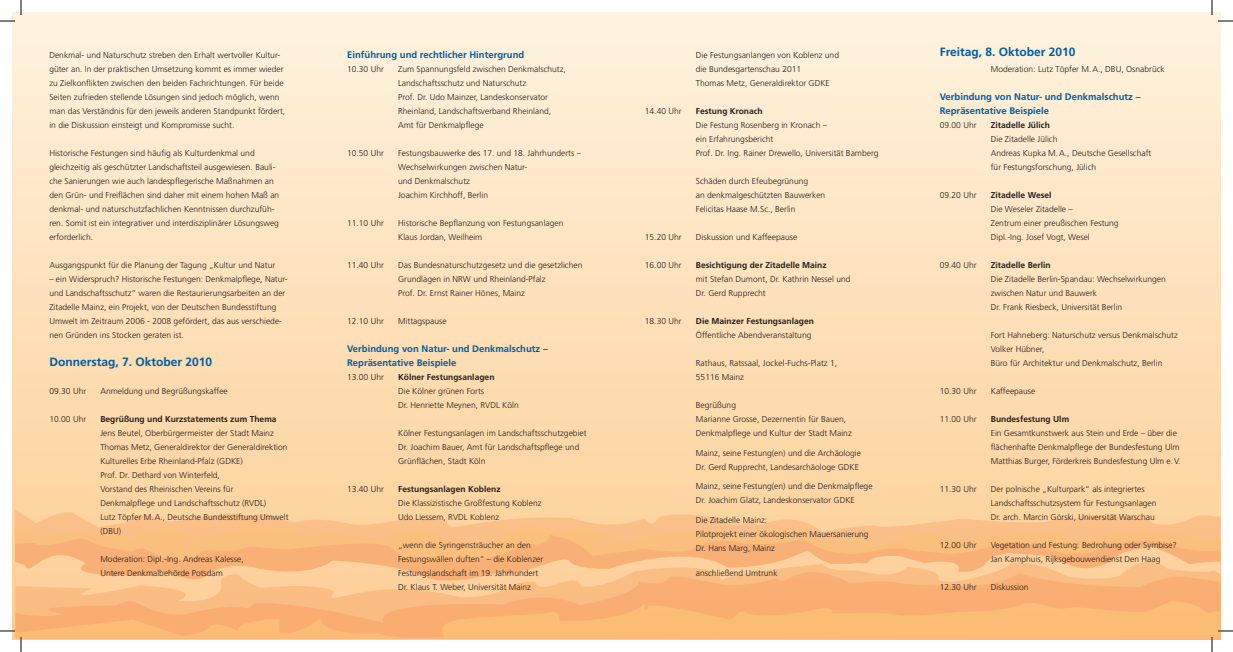
<style>
.page{position:relative;width:1233px;height:652px;background:#fff}
.page>*{position:absolute;margin:0;border:0;box-sizing:border-box;transform-origin:0 0}
.aaa_headline_erste_e{font:700 12px "Frutiger";color:#015ca3}
.aaa_grundtext{font:700 9.5px/14px "Frutiger";color:#015ca3}
.aaa_grundtext-2{font:300 8.5px/14px "Frutiger";color:#231f20}
.aaa_grundtext-3{font:700 8.5px "Frutiger";color:#231f20}
.s1{font-weight:700}
</style>
<div class="page">
<div style="left:12px;top:12px;width:1208px;height:627px;background:linear-gradient(to bottom,#fef3e0,#fdcc90)"></div>
<div style="left:15px;top:500px;width:1205px;height:13px;background:#fdd5a1"></div>
<svg style="left:15px;top:513px;width:1205px;height:21px;fill:#fac088"></svg>
<svg style="left:15px;top:534px;width:1205px;height:4px;fill:#fbbf7d"></svg>
<svg style="left:15px;top:538px;width:1205px;height:11px;fill:#fbbf7d"></svg>
<svg style="left:15px;top:549px;width:1205px;height:16px;fill:#f9b076"></svg>
<svg style="left:15px;top:565px;width:1205px;height:33px"></svg>
<svg style="left:15px;top:598px;width:1205px;height:41px;fill:#fabc75"></svg>
<svg style="left:1218px;top:20px;width:15px;height:2px"></svg>
<svg style="left:1218px;top:630px;width:15px;height:1px"></svg>
<svg style="left:0;top:0;width:22px;height:22px"></svg>
<svg style="left:0;top:630px;width:22px;height:21px"></svg>
<svg style="left:1211px;top:0;width:1px;height:15px"></svg>
<svg style="left:1211px;top:636px;width:1px;height:15px"></svg>
<p class="aaa_grundtext-2" style="left:49px;top:48px;width:237px">Denkmal- und Naturschutz streben den Erhalt wertvoller Kultur&shy;güter an. In der praktischen Umsetzung kommt es immer wieder zu Zielkonflikten zwischen den beiden Fachrichtungen. Für beide Seiten zufrieden stellende Lösungen sind jedoch möglich, wenn man das Verständnis für den jeweils anderen Standpunkt fördert, in die Diskussion einsteigt und Kompromisse sucht.</p>
<p class="aaa_grundtext-2" style="left:49px;top:146px;width:231px">Historische Festungen sind häufig als Kulturdenkmal und gleichzeitig als geschützter Landschaftsteil ausgewiesen. Bauli&shy;che Sanierungen wie auch landespflegerische Maßnahmen an den Grün- und Freiflächen sind daher mit einem hohen Maß an denkmal- und naturschutzfachlichen Kenntnissen durchzufüh&shy;ren. Somit ist ein integrativer und interdisziplinärer Lösungsweg erforderlich.</p>
<p class="aaa_grundtext-2" style="left:49px;top:258px;width:227px">Ausgangspunkt für die Planung der Tagung „Kultur und Natur</p>
<p class="aaa_grundtext-2" style="left:49px;top:272px;width:240px">– ein Widerspruch? Historische Festungen: Denkmalpflege, Natur&shy;und Landschaftsschutz“ waren die Restaurierungsarbeiten an der Zitadelle Mainz, ein Projekt, von der Deutschen Bundesstiftung Umwelt im Zeitraum 2006 - 2008 gefördert, das aus verschiede&shy;nen Gründen ins Stocken geraten ist.</p>
<p class="aaa_headline_erste_e" style="left:49px;top:354px;width:164px">Donnerstag, 7. Oktober 2010</p>
<p class="aaa_grundtext-2" style="left:49px;top:384px;width:38px">09.30 Uhr</p>
<p class="aaa_grundtext-2" style="left:100px;top:384px;width:129px">Anmeldung und Begrüßungskaffee</p>
<p class="aaa_grundtext-2" style="left:49px;top:412px;width:38px">10.00 Uhr</p>
<p class="aaa_grundtext-2" style="left:100px;top:412px;width:190px"><span class="s1">Begrüßung und Kurzstatements zum Thema </span>Jens Beutel, Oberbürgermeister der Stadt Mainz Thomas Metz, Generaldirektor der Generaldirektion Kulturelles Erbe Rheinland-Pfalz (GDKE)<br>Prof. Dr. Dethard von Winterfeld,<br>Vorstand des Rheinischen Vereins für Denkmalpflege und Landschaftsschutz (RVDL)<br>Lutz Töpfer M.A., Deutsche Bundesstiftung Umwelt (DBU)</p>
<p class="aaa_grundtext-2" style="left:100px;top:552px;width:145px">Moderation: Dipl.-Ing. Andreas Kalesse,<br>Untere Denkmalbehörde Potsdam</p>
<p class="aaa_grundtext" style="left:347px;top:47px;width:179px">Einführung und rechtlicher Hintergrund</p>
<p class="aaa_grundtext-2" style="left:347px;top:62px;width:38px">10.30 Uhr</p>
<p class="aaa_grundtext-2" style="left:398px;top:62px;width:169px">Zum Spannungsfeld zwischen Denkmalschutz, Landschaftsschutz und Naturschutz<br>Prof. Dr. Udo Mainzer, Landeskonservator Rheinland, Landschaftsverband Rheinland, Amt für Denkmalpflege</p>
<p class="aaa_grundtext-2" style="left:347px;top:146px;width:38px">10.50 Uhr</p>
<p class="aaa_grundtext-2" style="left:398px;top:146px;width:184px">Festungsbauwerke des 17. und 18. Jahrhunderts –<br>Wechselwirkungen zwischen Natur-<br>und Denkmalschutz<br>Joachim Kirchhoff, Berlin</p>
<p class="aaa_grundtext-2" style="left:347px;top:216px;width:38px">11.10 Uhr</p>
<p class="aaa_grundtext-2" style="left:398px;top:216px;width:167px">Historische Bepflanzung von Festungsanlagen<br>Klaus Jordan, Weilheim</p>
<p class="aaa_grundtext-2" style="left:347px;top:258px;width:38px">11.40 Uhr</p>
<p class="aaa_grundtext-2" style="left:398px;top:258px;width:186px">Das Bundesnaturschutzgesetz und die gesetzlichen<br>Grundlagen in NRW und Rheinland-Pfalz<br>Prof. Dr. Ernst Rainer Hönes, Mainz</p>
<p class="aaa_grundtext-2" style="left:347px;top:314px;width:38px">12.10 Uhr</p>
<p class="aaa_grundtext-2" style="left:398px;top:314px;width:50px">Mittagspause</p>
<p class="aaa_grundtext" style="left:347px;top:341px;width:202px">Verbindung von Natur- und Denkmalschutz –</p>
<p class="aaa_grundtext" style="left:347px;top:355px;width:111px">Repräsentative Beispiele</p>
<p class="aaa_grundtext-2" style="left:347px;top:370px;width:38px">13.00 Uhr</p>
<p class="aaa_grundtext-3" style="left:398px;top:372px;width:98px">Kölner Festungsanlagen</p>
<p class="aaa_grundtext-2" style="left:398px;top:384px;width:122px">Die Kölner grünen Forts<br>Dr. Henriette Meynen, RVDL Köln</p>
<p class="aaa_grundtext-2" style="left:398px;top:426px;width:190px">Kölner Festungsanlagen im Landschaftsschutzgebiet</p>
<p class="aaa_grundtext-2" style="left:398px;top:440px;width:183px">Dr. Joachim Bauer, Amt für Landschaftspflege und<br>Grünflächen, Stadt Köln</p>
<p class="aaa_grundtext-2" style="left:347px;top:482px;width:38px">13.40 Uhr</p>
<p class="aaa_grundtext-3" style="left:398px;top:484px;width:104px">Festungsanlagen Koblenz</p>
<p class="aaa_grundtext-2" style="left:398px;top:496px;width:145px">Die Klassizistische Großfestung Koblenz<br>Udo Liessem, RVDL Koblenz</p>
<p class="aaa_grundtext-2" style="left:398px;top:538px;width:147px">„wenn die Syringensträucher an den<br>Festungswällen duften“ – die Koblenzer<br>Festungslandschaft im 19. Jahrhundert</p>
<p class="aaa_grundtext-2" style="left:398px;top:580px;width:134px">Dr. Klaus T. Weber, Universität Mainz</p>
<p class="aaa_grundtext-2" style="left:696px;top:48px;width:145px">Die Festungsanlangen von Koblenz und die Bundesgartenschau 2011</p>
<p class="aaa_grundtext-2" style="left:696px;top:76px;width:135px">Thomas Metz, Generaldirektor GDKE</p>
<p class="aaa_grundtext-2" style="left:645px;top:104px;width:38px">14.40 Uhr</p>
<p class="aaa_grundtext-3" style="left:696px;top:106px;width:68px">Festung Kronach</p>
<p class="aaa_grundtext-2" style="left:696px;top:118px;width:184px">Die Festung Rosenberg in Kronach –<br>ein Erfahrungsbericht<br>Prof. Dr. Ing. Rainer Drewello, Universität Bamberg</p>
<p class="aaa_grundtext-2" style="left:696px;top:174px;width:131px">Schäden durch Efeubegrünung<br>an denkmalgeschützten Bauwerken<br>Felicitas Haase M.Sc., Berlin</p>
<p class="aaa_grundtext-2" style="left:645px;top:230px;width:38px">15.20 Uhr</p>
<p class="aaa_grundtext-2" style="left:696px;top:230px;width:103px">Diskussion und Kaffeepause</p>
<p class="aaa_grundtext-2" style="left:645px;top:258px;width:38px">16.00 Uhr</p>
<p class="aaa_grundtext-3" style="left:696px;top:260px;width:132px">Besichtigung der Zitadelle Mainz</p>
<p class="aaa_grundtext-2" style="left:696px;top:272px;width:156px">mit Stefan Dumont, Dr. Kathrin Nessel und<br>Dr. Gerd Rupprecht</p>
<p class="aaa_grundtext-2" style="left:645px;top:314px;width:38px">18.30 Uhr</p>
<p class="aaa_grundtext-3" style="left:696px;top:316px;width:120px">Die Mainzer Festungsanlagen</p>
<p class="aaa_grundtext-2" style="left:696px;top:328px;width:117px">Öffentliche Abendveranstaltung</p>
<p class="aaa_grundtext-2" style="left:696px;top:356px;width:143px">Rathaus, Ratssaal, Jockel-Fuchs-Platz 1,<br>55116 Mainz</p>
<p class="aaa_grundtext-2" style="left:696px;top:398px;width:42px">Begrüßung</p>
<p class="aaa_grundtext-2" style="left:696px;top:412px;width:157px">Marianne Grosse, Dezernentin für Bauen,<br>Denkmalpflege und Kultur der Stadt Mainz</p>
<p class="aaa_grundtext-2" style="left:696px;top:445px;width:167px">Mainz, seine Festung(en) und die Archäologie</p>
<p class="aaa_grundtext-2" style="left:696px;top:459px;width:165px">Dr. Gerd Rupprecht, Landesarchäologe GDKE</p>
<p class="aaa_grundtext-2" style="left:696px;top:479px;width:178px">Mainz, seine Festung(en) und die Denkmalpflege</p>
<p class="aaa_grundtext-2" style="left:696px;top:493px;width:160px">Dr. Joachim Glatz, Landeskonservator GDKE</p>
<p class="aaa_grundtext-2" style="left:696px;top:513px;width:174px">Die Zitadelle Mainz:<br>Pilotprojekt einer ökologischen Mauersanierung</p>
<p class="aaa_grundtext-2" style="left:696px;top:541px;width:81px">Dr. Hans Marg, Mainz</p>
<p class="aaa_grundtext-2" style="left:696px;top:566px;width:83px">anschließend Umtrunk</p>
<p class="aaa_headline_erste_e" style="left:939px;top:45px;width:137px">Freitag, 8. Oktober 2010</p>
<p class="aaa_grundtext-2" style="left:990px;top:62px;width:175px">Moderation: Lutz Töpfer M.A., DBU, Osnabrück</p>
<p class="aaa_grundtext" style="left:939px;top:89px;width:202px">Verbindung von Natur- und Denkmalschutz –<br>Repräsentative Beispiele</p>
<p class="aaa_grundtext-2" style="left:939px;top:118px;width:38px">09.00 Uhr</p>
<p class="aaa_grundtext-2" style="left:990px;top:118px;width:162px"><span class="s1">Zitadelle Jülich<br></span>Die Zitadelle Jülich<br>Andreas Kupka M.A., Deutsche Gesellschaft für Festungsforschung, Jülich</p>
<p class="aaa_grundtext-2" style="left:939px;top:188px;width:38px">09.20 Uhr</p>
<p class="aaa_grundtext-2" style="left:990px;top:188px;width:129px"><span class="s1">Zitadelle Wesel<br></span>Die Weseler Zitadelle –<br>Zentrum einer preußischen Festung<br>Dipl.-Ing. Josef Vogt, Wesel</p>
<p class="aaa_grundtext-2" style="left:939px;top:258px;width:38px">09.40 Uhr</p>
<p class="aaa_grundtext-2" style="left:990px;top:258px;width:177px"><span class="s1">Zitadelle Berlin<br></span>Die Zitadelle Berlin-Spandau: Wechselwirkungen zwischen Natur und Bauwerk<br>Dr. Frank Riesbeck, Universität Berlin</p>
<p class="aaa_grundtext-2" style="left:990px;top:328px;width:189px">Fort Hahneberg: Naturschutz versus Denkmalschutz<br>Volker Hübner,<br>Büro für Architektur und Denkmalschutz, Berlin</p>
<p class="aaa_grundtext-2" style="left:939px;top:384px;width:38px">10.30 Uhr</p>
<p class="aaa_grundtext-2" style="left:990px;top:384px;width:46px">Kaffeepause</p>
<p class="aaa_grundtext-2" style="left:939px;top:412px;width:38px">11.00 Uhr</p>
<p class="aaa_grundtext-2" style="left:990px;top:412px;width:191px"><span class="s1">Bundesfestung Ulm<br></span>Ein Gesamtkunstwerk aus Stein und Erde – über die flächenhafte Denkmalpflege der Bundesfestung Ulm Matthias Burger, Förderkreis Bundesfestung Ulm e.V.</p>
<p class="aaa_grundtext-2" style="left:939px;top:482px;width:38px">11.30 Uhr</p>
<p class="aaa_grundtext-2" style="left:990px;top:482px;width:167px">Der polnische „Kulturpark“ als integriertes<br>Landschaftsschutzsystem für Festungsanlagen<br>Dr. arch. Marcin Górski, Universität Warschau</p>
<p class="aaa_grundtext-2" style="left:939px;top:538px;width:38px">12.00 Uhr</p>
<p class="aaa_grundtext-2" style="left:990px;top:538px;width:187px">Vegetation und Festung: Bedrohung oder Symbise?<br>Jan Kamphuis, Rijksgebouwendienst Den Haag</p>
<p class="aaa_grundtext-2" style="left:939px;top:580px;width:38px">12.30 Uhr</p>
<p class="aaa_grundtext-2" style="left:990px;top:580px;width:39px">Diskussion</p>
</div>
